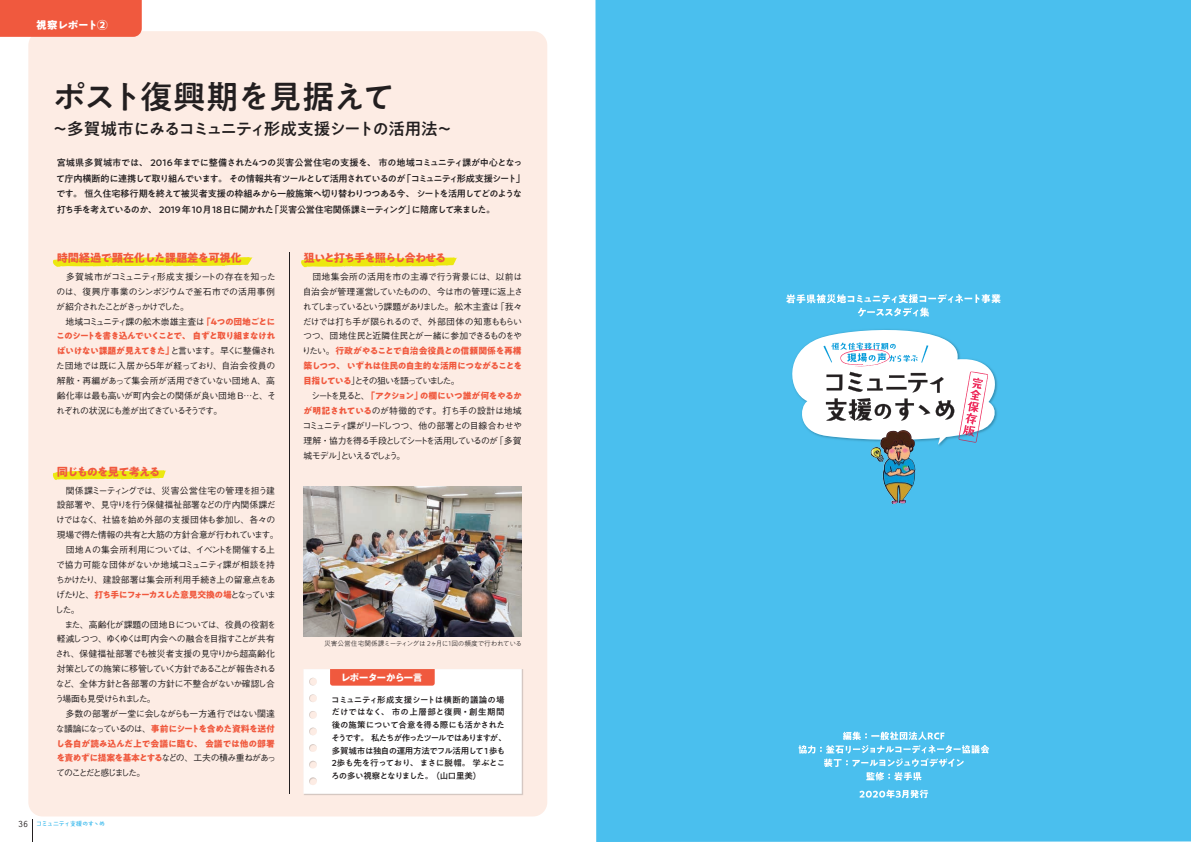
<style>
.page{position:relative;width:1191px;height:842px;background:#fff}
.page>*{position:absolute;margin:0;border:0;box-sizing:border-box;transform-origin:0 0}
.t1{font:500 32.6px "PA1 Gothic Std N";letter-spacing:-.04em;color:#231f20}
.t2{font:500 16.6px "PA1 Gothic Std N";letter-spacing:-.065em;color:#231f20}
.t3{font:700 11.3px "PA1 Gothic Std N";letter-spacing:-.02em;color:#f0593e}
.t4{font:700 11.3px "PA1 Gothic Std N";letter-spacing:-.105em;color:#f0593e}
.t5{font:700 11.3px "PA1 Gothic Std N";letter-spacing:-.075em;color:#f0593e}
.t6{font:700 10.6px "PA1 Gothic Std N";letter-spacing:-.03em;color:#fff}
.t7{font:500 9.2px/15.6px "PA1 Gothic Std N";letter-spacing:-.07em;color:#231f20}
.t8{font:700 9.2px "Gothic MB101 Pro";letter-spacing:-.04em;color:#fff}
.t9{font:500 8.9px/14.9px "Gothic BBB Pro";letter-spacing:-.055em;color:#231f20}
.t10{font:700 8.9px/14.9px "PA1 Gothic Std N";letter-spacing:-.09em;color:#f0593e}
.t11{font:700 8.9px/14.9px "PA1 Gothic Std N";letter-spacing:-.055em;color:#f0593e}
.t12{font:700 8.9px/14.9px "PA1 Gothic Std N";letter-spacing:-.025em;color:#f0593e}
.t13{font:500 8.9px/14.9px "Gothic BBB Pro";letter-spacing:-.13em;color:#231f20}
.t14{font:500 8.9px "Gothic BBB Pro";letter-spacing:-.165em;color:#231f20}
.t15{font:500 8.5px/12.8px "PA1 Gothic Std N";letter-spacing:-.045em;color:#231f20}
.t16{font:300 6.7px "PA1 Gothic Std N";letter-spacing:-.055em;color:#231f20}
.t17{font:6.5px "DS showwa 70";letter-spacing:-.13em;color:#4abfee}
.s1{font-family:"PA1 Gothic Std N";font-weight:700;color:#f0593e}
.s2{font-family:"Gothic BBB Pro";font-weight:500;color:#231f20}
.s3{font-family:"Letter Gothic Std";font-weight:700;font-size:8.5px;color:#231f20}
</style>
<div class="page">
<div style="left:595px;top:0;width:596px;height:842px;background:#4abfee"></div>
<svg style="left:798px;top:731px;width:191px;height:49px;background:#65c8f0"></svg>
<svg style="left:859px;top:790px;width:69px;height:8px"></svg>
<img style="left:783px;top:445px;width:219px;height:4px">
<svg style="left:783px;top:294px;width:220px;height:151px"></svg>
<img style="left:880px;top:430px;width:23px;height:21px">
<svg style="left:32px;top:819px;width:1px;height:23px"></svg>
<div style="left:28px;top:31px;width:519px;height:785px;background:#fdece4;border-radius:14px"></div>
<hr style="left:289px;top:252px;width:1px;height:542px;background:#231f20">
<img style="left:303px;top:486px;width:219px;height:151px">
<div style="left:303px;top:669px;width:219px;height:125px;background:#fff"></div>
<div style="left:341px;top:673px;width:88px;height:11px;background:#f0593e"></div>
<div style="left:0;top:0;width:142px;height:37px;background:#f0593e"></div>
<svg style="left:53px;top:257px;width:200px;height:10px;background:#efe83d"></svg>
<svg style="left:53px;top:470px;width:113px;height:10px"></svg>
<svg style="left:301px;top:257px;width:157px;height:10px;background:#efe83e"></svg>
<p class="t6" style="left:36px;top:19px;width:73px">視察レポート②</p>
<h1 class="t1" style="left:53px;top:78px;width:344px">ポスト復興期を見据えて</h1>
<h2 class="t2" style="left:52px;top:119px;width:402px">～多賀城市にみるコミュニティ形成支援シートの活用法～</h2>
<p class="t7" style="left:56px;top:156px;width:470px">宮城県多賀城市では、 2016 年までに整備された４つの災害公営住宅の支援を、市の地域コミュニティ課が中心となって庁内横断的に連携して取り組んでいます。その情報共有ツールとして活用されているのが「コミュニティ形成支援シート」です。恒久住宅移行期を終えて被災者支援の枠組みから一般施策へ切り替わりつつある今、シートを活用してどのような打ち手を考えているのか、 2019 年 10月18日に開かれた「災害公営住宅関係課ミーティング」に陪席して来ました。</p>
<p class="t3" style="left:57px;top:251px;width:187px">時間経過で顕在化した課題差を可視化</p>
<p class="t4" style="left:303px;top:251px;width:145px">狙いと打ち手を照らし合わせる</p>
<p class="t9" style="left:56px;top:268px;width:221px">　多賀城市がコミュニティ形成支援シートの存在を知ったのは、復興庁事業のシンポジウムで釜石市での活用事例が紹介されたことがきっかけでした。<br>　地域コミュニティ課の舩木崇雄主査は<span class="s1">「４つの団地ごとに</span></p>
<p class="t10" style="left:56px;top:330px;width:221px">このシートを書き込んでいくことで、自ずと取り組まなければいけない課題が見えてきた」<span class="s2">と言います。早くに整備され</span></p>
<p class="t9" style="left:56px;top:357px;width:221px;text-align:justify">た団地では既に入居から５年が経っており、自治会役員の解散・再編があって集会所が活用できていない団地 A、高齢化率は最も高いが町内会との関係が良い団地 B…と、それぞれの状況にも差が出てきているそうです。</p>
<p class="t5" style="left:57px;top:464px;width:105px">同じものを見て考える</p>
<p class="t9" style="left:56px;top:482px;width:224px">　関係課ミーティングでは、災害公営住宅の管理を担う建設部署や、見守りを行う保健福祉部署などの庁内関係課だけではなく、社協を始め外部の支援団体も参加し、各々の現場で得た情報の共有と大筋の方針合意が行われています。　団地 A の集会所利用については、イベントを開催する上で協力可能な団体がないか地域コミュニティ課が相談を持ちかけたり、建設部署は集会所利用手続き上の留意点をあ</p>
<p class="t10" style="left:56px;top:588px;width:222px"><span class="s2">げたりと、</span>打ち手にフォーカスした意見交換の場<span class="s2">となっていま</span></p>
<p class="t9" style="left:55px;top:601px;width:223px">した。<br>　また、高齢化が課題の団地Bについては、役員の役割を軽減しつつ、ゆくゆくは町内会への融合を目指すことが共有され、保健福祉部署でも被災者支援の見守りから超高齢化対策としての施策に移管していく方針であることが報告されるなど、全体方針と各部署の方針に不整合がないか確認し合う場面も見受けられました。<br>　多数の部署が一堂に会しながらも一方通行ではない闊達</p>
<p class="t12" style="left:56px;top:722px;width:221px"><span class="s2">な議論になっているのは、</span>事前にシートを含めた資料を送付し各自が読み込んだ上で会議に臨む、会議では他の部署</p>
<p class="t13" style="left:56px;top:749px;width:221px"><span class="s1">を責めずに提案を基本とする</span>などの、工夫の積み重ねがあってのことだと感じました。</p>
<p class="t17" style="left:18px;top:820px;width:89px"><span class="s3">36</span> コミュニティ支援のすゝめ</p>
<p class="t9" style="left:303px;top:268px;width:222px">　団地集会所の活用を市の主導で行う背景には、以前は自治会が管理運営していたものの、今は市の管理に返上されてしまっているという課題がありました。舩木主査は「我々だけでは打ち手が限られるので、外部団体の知恵ももらいつつ、団地住民と近隣住民とが一緒に参加できるものをや</p>
<p class="t11" style="left:302px;top:345px;width:222px"><span class="s2">りたい。</span>行政がやることで自治会役員との信頼関係を再構築しつつ、いずれは住民の自主的な活用につながることを</p>
<p class="t14" style="left:303px;top:374px;width:158px"><span class="s1">目指している</span>」とその狙いを語っていました。</p>
<p class="t11" style="left:303px;top:389px;width:220px"><span class="s2">　シートを見ると、</span>「アクション」の欄にいつ誰が何をやるか</p>
<p class="t9" style="left:302px;top:402px;width:221px;text-align:justify"><span class="s1">が明記されている</span>のが特徴的です。打ち手の設計は地域コミュニティ課がリードしつつ、他の部署との目線合わせや理解・協力を得る手段としてシートを活用しているのが「多賀城モデル」といえるでしょう。</p>
<p class="t16" style="left:324px;top:639px;width:200px">災害公営住宅関係課ミーティングは 2ヶ月に１回の頻度で行われている</p>
<p class="t8" style="left:341px;top:670px;width:83px">レポーターから一言</p>
<p class="t15" style="left:330px;top:694px;width:178px">コミュニティ形成支援シートは横断的議論の場だけではなく、市の上層部と復興・創生期間後の施策について合意を得る際にも活かされたそうです。私たちが作ったツールではありますが、多賀城市は独自の運用方法でフル活用して１歩も<br>２歩も先を行っており、まさに脱帽。学ぶところの多い視察となりました。（山口里美）</p>
</div>
